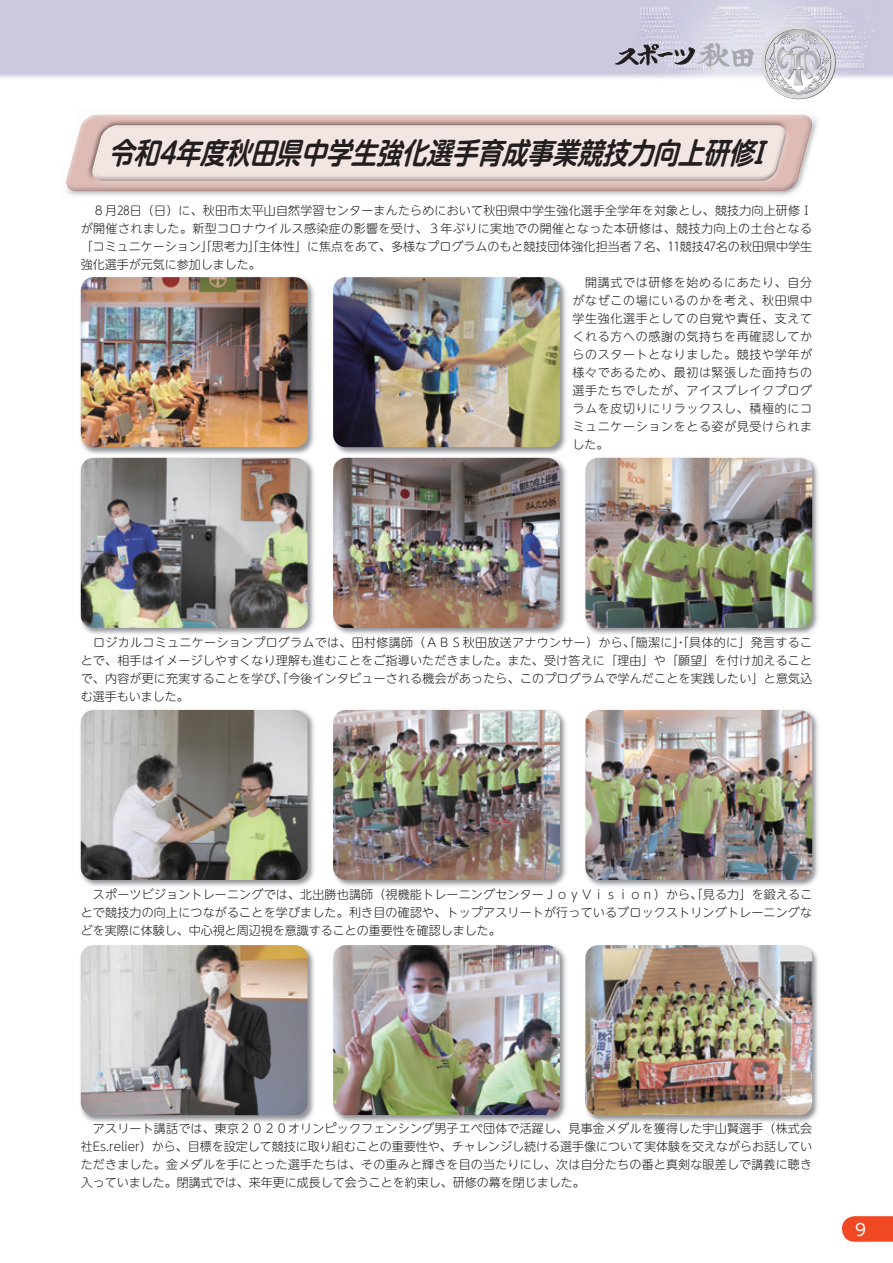
<style>
.page{position:relative;width:893px;height:1263px;background:#fff}
.page>*{position:absolute;margin:0;border:0;box-sizing:border-box;transform-origin:0 0}
.t1{font:italic 700 29.25px "UD Shin M Go Pro De";color:#231f20;scale:.86 1}
.t2{font:16.5px "UD Shin Go NT Pro";color:#fff}
.t3{font:300 12px/18px "UD Shin M Go Pro";letter-spacing:.015em;color:#231f20;text-align:justify}
.t4{font:300 12px "UD Shin M Go Pro";letter-spacing:.055em;color:#231f20}
.t5{font:300 12px "UD Shin M Go Pro";letter-spacing:.035em;color:#231f20}
</style>
<div class="page">
<img style="left:0;top:0;width:893px;height:81px">
<svg style="left:761px;top:25px;width:69px;height:71px;background:#cfd0d5"></svg>
<svg style="left:615px;top:43px;width:139px;height:24px;background:#b0afbb"></svg>
<svg style="left:842px;top:1216px;width:51px;height:26px"></svg>
<img style="left:65px;top:115px;width:747px;height:75px">
<div style="left:90px;top:128px;width:705px;height:59px;background:#dfbeb8"></div>
<img style="left:83px;top:119px;width:709px;height:63px">
<img style="left:91px;top:128px;width:699px;height:54px">
<img style="left:96px;top:131px;width:690px;height:50px">
<img style="left:92px;top:125px;width:691px;height:50px">
<img style="left:93px;top:128px;width:692px;height:51px">
<img style="left:80px;top:281px;width:234px;height:353px">
<img style="left:81px;top:277px;width:227px;height:170px">
<img style="left:336px;top:281px;width:230px;height:353px">
<img style="left:333px;top:277px;width:227px;height:170px">
<img style="left:81px;top:458px;width:227px;height:170px">
<img style="left:333px;top:458px;width:227px;height:170px">
<img style="left:589px;top:457px;width:229px;height:177px">
<img style="left:585px;top:458px;width:227px;height:170px">
<img style="left:80px;top:709px;width:234px;height:177px">
<img style="left:81px;top:710px;width:227px;height:170px">
<img style="left:337px;top:709px;width:229px;height:177px">
<img style="left:333px;top:710px;width:227px;height:170px">
<img style="left:589px;top:709px;width:229px;height:177px">
<img style="left:585px;top:710px;width:227px;height:170px">
<img style="left:80px;top:949px;width:234px;height:173px">
<img style="left:81px;top:945px;width:227px;height:170px">
<img style="left:334px;top:949px;width:232px;height:174px">
<img style="left:333px;top:945px;width:227px;height:170px">
<img style="left:588px;top:949px;width:230px;height:173px">
<img style="left:586px;top:1122px;width:221px;height:1px">
<img style="left:585px;top:945px;width:227px;height:170px">
<h1 class="t1" style="left:108px;top:129px;width:786px">令和４年度秋田県中学生強化選手育成事業競技力向上研修Ⅰ</h1>
<p class="t3" style="left:81px;top:200px;width:733px">　８月28日（日）に、秋田市太平山自然学習センターまんたらめにおいて秋田県中学生強化選手全学年を対象とし、競技力向上研修Ⅰ</p>
<p class="t5" style="left:81px;top:218px;width:733px">が開催されました。新型コロナウイルス感染症の影響を受け、３年ぶりに実地での開催となった本研修は、競技力向上の土台となる</p>
<p class="t3" style="left:81px;top:236px;width:733px">「コミュニケーション」「思考力」「主体性」に焦点をあて、多様なプログラムのもと競技団体強化担当者７名、１１競技４７名の秋田県中学生</p>
<p class="t3" style="left:81px;top:254px;width:182px">強化選手が元気に参加しました。</p>
<p class="t4" style="left:573px;top:272px;width:241px">　開講式では研修を始めるにあたり、自分</p>
<p class="t4" style="left:573px;top:290px;width:241px">がなぜこの場にいるのかを考え、秋田県中</p>
<p class="t4" style="left:573px;top:308px;width:241px">学生強化選手としての自覚や責任、支えて</p>
<p class="t4" style="left:573px;top:326px;width:241px">くれる方への感謝の気持ちを再確認してか</p>
<p class="t4" style="left:573px;top:344px;width:241px">らのスタートとなりました。競技や学年が</p>
<p class="t4" style="left:573px;top:362px;width:241px">様々であるため、最初は緊張した面持ちの</p>
<p class="t4" style="left:573px;top:380px;width:241px">選手たちでしたが、アイスブレイクプログ</p>
<p class="t4" style="left:573px;top:398px;width:241px">ラムを皮切りにリラックスし、積極的にコ</p>
<p class="t4" style="left:573px;top:416px;width:241px">ミュニケーションをとる姿が見受けられま</p>
<p class="t3" style="left:573px;top:434px;width:37px">した。</p>
<p class="t3" style="left:81px;top:632px;width:733px">　ロジカルコミュニケーションプログラムでは、田村修講師（ＡＢＳ秋田放送アナウンサー）から、「簡潔に」・「具体的に」発言することで、相手はイメージしやすくなり理解も進むことをご指導いただきました。また、受け答えに「理由」や「願望」を付け加えることで、内容が更に充実することを学び、「今後インタビューされる機会があったら、このプログラムで学んだことを実践したい」と意気込む選手もいました。</p>
<p class="t3" style="left:81px;top:884px;width:733px">　スポーツビジョントレーニングでは、北出勝也講師（視機能トレーニングセンターＪｏｙＶｉｓｉｏｎ）から、「見る力」を鍛えることで競技力の向上につながることを学びました。利き目の確認や、トップアスリートが行っているブロックストリングトレーニングなどを実際に体験し、中心視と周辺視を意識することの重要性を確認しました。</p>
<p class="t3" style="left:81px;top:1118px;width:733px">　アスリート講話では、東京２０２０オリンピックフェンシング男子エペ団体で活躍し、見事金メダルを獲得した宇山賢選手（株式会社Es.relier）から、目標を設定して競技に取り組むことの重要性や、チャレンジし続ける選手像について実体験を交えながらお話していただきました。金メダルを手にとった選手たちは、その重みと輝きを目の当たりにし、次は自分たちの番と真剣な眼差しで講義に聴き入っていました。閉講式では、来年更に成長して会うことを約束し、研修の幕を閉じました。</p>
<h2 class="t2" style="left:855px;top:1216px;width:12px">9</h2>
</div>
